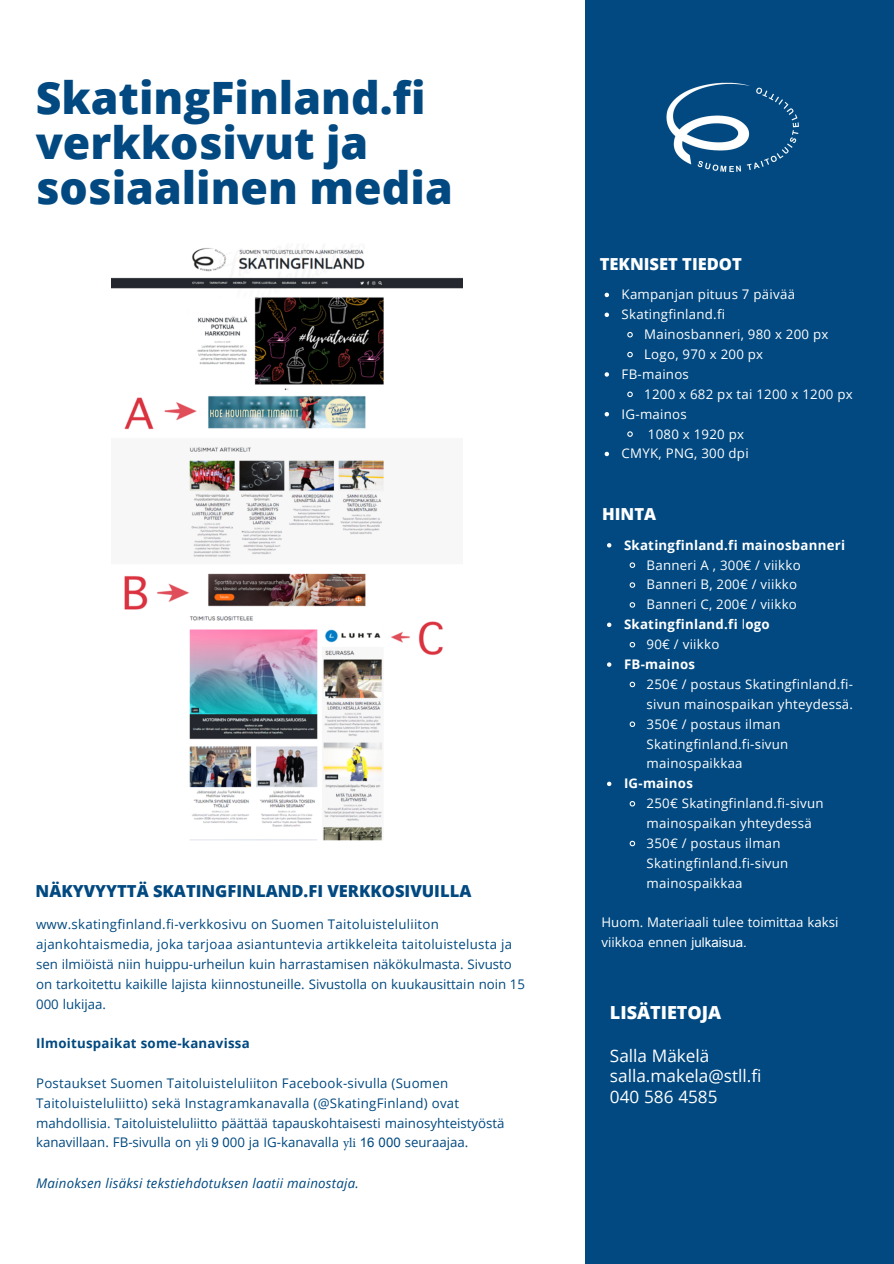
<style>
.page{position:relative;width:894px;height:1264px;background:#fff}
.page>*{position:absolute;margin:0;border:0;box-sizing:border-box;transform-origin:0 0}
.t1{font:800 44.55px/45px "Open Sans";color:#014980}
.t2{font:800 18px "Open Sans";color:#fff}
.t3{font:17.1px/20.5px "Open Sans";color:#fff}
.t4{font:800 16.5px "Open Sans";color:#014980}
.t5{font:800 16.5px "Open Sans";color:#fff}
.t6{font:13.2px/19.8px "Open Sans";color:#014980}
.t7{font:13.2px/19.8px "Open Sans";letter-spacing:.02em;color:#fff}
.t8{font:700 13.2px "Open Sans";letter-spacing:.02em;color:#fff}
.t9{font:13.2px/19.8px "Open Sans";color:#fff}
.t10{font:italic 13.2px "Open Sans";letter-spacing:.02em;color:#014980}
.t11{font:700 13.2px "Open Sans";letter-spacing:.02em;color:#014980}
.s1{font-family:"Minion Pro"}
.s2{font-family:"Arial"}
.s3{font-weight:400}
</style>
<div class="page">
<img style="left:111px;top:248px;width:352px;height:593px">
<div style="left:585px;top:0;width:308px;height:1263px;background:#014980"></div>
<img style="left:666px;top:82px;width:133px;height:90px">
<svg style="left:604px;top:293px;width:5px;height:4px"></svg>
<svg style="left:604px;top:312px;width:5px;height:5px"></svg>
<svg style="left:627px;top:332px;width:6px;height:6px"></svg>
<svg style="left:627px;top:351px;width:6px;height:7px"></svg>
<svg style="left:604px;top:372px;width:5px;height:4px"></svg>
<svg style="left:627px;top:391px;width:6px;height:7px"></svg>
<svg style="left:604px;top:412px;width:5px;height:4px"></svg>
<svg style="left:627px;top:431px;width:6px;height:6px"></svg>
<svg style="left:604px;top:452px;width:5px;height:4px"></svg>
<svg style="left:607px;top:543px;width:4px;height:4px"></svg>
<svg style="left:629px;top:562px;width:6px;height:6px"></svg>
<svg style="left:629px;top:582px;width:6px;height:6px"></svg>
<svg style="left:629px;top:602px;width:6px;height:6px"></svg>
<svg style="left:607px;top:622px;width:4px;height:5px"></svg>
<svg style="left:629px;top:642px;width:6px;height:6px"></svg>
<svg style="left:607px;top:662px;width:4px;height:4px"></svg>
<svg style="left:629px;top:681px;width:6px;height:7px"></svg>
<svg style="left:629px;top:721px;width:6px;height:6px"></svg>
<svg style="left:607px;top:781px;width:4px;height:5px"></svg>
<svg style="left:629px;top:801px;width:6px;height:6px"></svg>
<svg style="left:629px;top:840px;width:6px;height:7px"></svg>
<p class="t1" style="left:36px;top:74px;width:391px">SkatingFinland.fi verkkosivut ja</p>
<p class="t1" style="left:36px;top:164px;width:418px">sosiaalinen media</p>
<p class="t4" style="left:36px;top:879px;width:437px">NÄKYVYYTTÄ SKATINGFINLAND.FI VERKKOSIVUILLA</p>
<p class="t6" style="left:36px;top:914px;width:490px">www.skatingfinland.fi-verkkosivu on Suomen Taitoluisteluliiton ajankohtaismedia, joka tarjoaa asiantuntevia artikkeleita taitoluistelusta ja sen ilmiöistä niin huippu-urheilun kuin harrastamisen näkökulmasta. Sivusto on tarkoitettu kaikille lajista kiinnostuneille. Sivustolla on kuukausittain noin 15<br>000 lukijaa.</p>
<p class="t11" style="left:36px;top:1034px;width:215px">Ilmoituspaikat some-kanavissa</p>
<p class="t6" style="left:36px;top:1073px;width:470px">Postaukset Suomen Taitoluisteluliiton Facebook-sivulla (Suomen Taitoluisteluliitto) sekä Instagramkanavalla (@SkatingFinland) ovat mahdollisia. Taitoluisteluliitto päättää tapauskohtaisesti mainosyhteistyöstä kanavillaan. FB-sivulla on <span class="s1">yli</span> <span class="s2">9 0</span>00 ja IG-kanavalla <span class="s1">yli</span> <span class="s2">16 000</span> seuraajaa.</p>
<p class="t10" style="left:36px;top:1173px;width:324px">Mainoksen lisäksi tekstiehdotuksen laatii mainostaja.</p>
<p class="t5" style="left:599px;top:252px;width:143px">TEKNISET TIEDOT</p>
<p class="t7" style="left:621px;top:284px;width:175px">Kampanjan pituus 7 päivää</p>
<p class="t7" style="left:621px;top:304px;width:105px">Skatingfinland.fi</p>
<p class="t7" style="left:644px;top:324px;width:186px">Mainosbanneri, 980 x 200 px</p>
<p class="t7" style="left:644px;top:344px;width:120px">Logo, 970 x 200 px</p>
<p class="t7" style="left:621px;top:364px;width:69px">FB-mainos</p>
<p class="t7" style="left:644px;top:384px;width:210px">1200 x 682 px tai 1200 x 1200 px</p>
<p class="t7" style="left:621px;top:403px;width:67px">IG-mainos</p>
<p class="t7" style="left:647px;top:423px;width:98px">1080 x 1920 px</p>
<p class="t7" style="left:621px;top:443px;width:128px">CMYK, PNG, 300 dpi</p>
<p class="t5" style="left:602px;top:502px;width:55px">HINTA</p>
<p class="t8" style="left:623px;top:535px;width:222px">Skatingfinland.fi mainosbanneri</p>
<p class="t7" style="left:646px;top:554px;width:156px">Banneri A , 300€ / viikko</p>
<p class="t7" style="left:646px;top:574px;width:152px">Banneri B, 200€ / viikko</p>
<p class="t7" style="left:646px;top:594px;width:152px">Banneri C, 200€ / viikko</p>
<p class="t8" style="left:623px;top:615px;width:147px">Skatingfinland.fi <span class="s3">l</span>ogo</p>
<p class="t7" style="left:646px;top:634px;width:74px">90€ / viikko</p>
<p class="t8" style="left:623px;top:655px;width:73px">FB-mainos</p>
<p class="t7" style="left:646px;top:674px;width:208px">250€ / postaus Skatingfinland.fi&shy;sivun mainospaikan yhteydessä.</p>
<p class="t7" style="left:646px;top:713px;width:143px">350€ / postaus ilman<br>Skatingfinland.fi-sivun mainospaikkaa</p>
<p class="t8" style="left:623px;top:774px;width:70px">IG-mainos</p>
<p class="t7" style="left:646px;top:793px;width:178px">250€ Skatingfinland.fi-sivun mainospaikan yhteydessä</p>
<p class="t7" style="left:646px;top:833px;width:143px">350€ / postaus ilman<br>Skatingfinland.fi-sivun mainospaikkaa</p>
<p class="t9" style="left:601px;top:912px;width:238px">Huom. Materiaali tulee toimittaa kaksi viikkoa ennen <span class="s2">julkaisua.</span></p>
<p class="t2" style="left:609px;top:999px;width:113px">LISÄTIETOJA</p>
<p class="t3" style="left:609px;top:1044px;width:153px">Salla Mäkelä salla.makela@stll.fi<br>040 586 4585</p>
</div>
